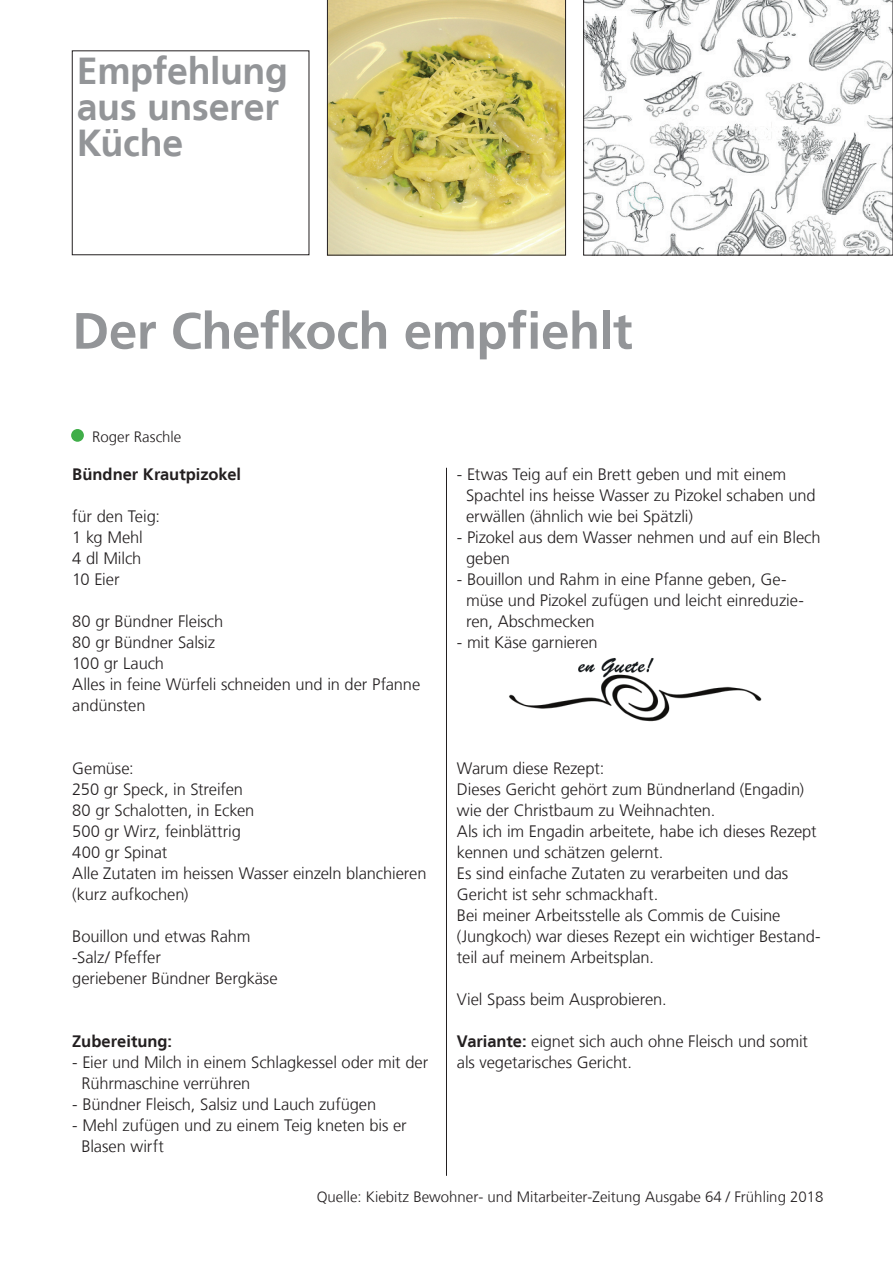
<style>
.page{position:relative;width:893px;height:1263px;background:#fff}
.page>*{position:absolute;margin:0;border:0;box-sizing:border-box;transform-origin:0 0}
.t1{font:700 51px "Frutiger LT";letter-spacing:-.01em;color:#939598}
.t2{font:700 37.5px/36px "Frutiger LT";letter-spacing:-.01em;color:#939598}
.t3{font:300 16.5px/21px "Frutiger LT";letter-spacing:-.005em;color:#231f20}
.t4{font:700 16.5px "Frutiger LT";color:#231f20}
.t5{font:300 15px "Frutiger LT";color:#231f20}
.s1{font-weight:700}
</style>
<div class="page">
<svg style="left:583px;top:0;width:310px;height:255px"></svg>
<hr style="left:446px;top:468px;width:1px;height:708px;background:#231f20">
<img style="left:509px;top:658px;width:253px;height:64px">
<div style="left:71px;top:429px;width:13px;height:13px;background:#40ae49;border-radius:50%"></div>
<img style="left:327px;top:0;width:239px;height:255px">
<h2 class="t2" style="left:77px;top:53px;width:213px">Empfehlung aus unserer<br>Küche</h2>
<h1 class="t1" style="left:72px;top:301px;width:562px">Der Chefkoch empfiehlt</h1>
<p class="t5" style="left:92px;top:428px;width:91px">Roger Raschle</p>
<p class="t4" style="left:72px;top:465px;width:170px">Bündner Krautpizokel</p>
<p class="t3" style="left:72px;top:506px;width:89px">für den Teig:<br>1 kg Mehl<br>4 dl Milch<br>10 Eier</p>
<p class="t3" style="left:72px;top:611px;width:349px">80 gr Bündner Fleisch<br>80 gr Bündner Salsiz<br>100 gr Lauch<br>Alles in feine Würfeli schneiden und in der Pfanne andünsten</p>
<p class="t3" style="left:72px;top:758px;width:356px">Gemüse:<br>250 gr Speck, in Streifen<br>80 gr Schalotten, in Ecken<br>500 gr Wirz, feinblättrig<br>400 gr Spinat<br>Alle Zutaten im heissen Wasser einzeln blanchieren (kurz aufkochen)</p>
<p class="t3" style="left:72px;top:926px;width:207px">Bouillon und etwas Rahm -Salz/ Pfeffer<br>geriebener Bündner Bergkäse</p>
<p class="t4" style="left:72px;top:1032px;width:101px">Zubereitung:</p>
<p class="t3" style="left:81px;top:1052px;width:348px;text-indent:-9px">- Eier und Milch in einem Schlagkessel oder mit der<br>Rührmaschine verrühren</p>
<p class="t3" style="left:72px;top:1094px;width:305px">- Bündner Fleisch, Salsiz und Lauch zufügen</p>
<p class="t3" style="left:81px;top:1115px;width:327px;text-indent:-9px">- Mehl zufügen und zu einem Teig kneten bis er<br>Blasen wirft</p>
<p class="t3" style="left:466px;top:464px;width:351px;text-indent:-9px">- Etwas Teig auf ein Brett geben und mit einem<br>Spachtel ins heisse Wasser zu Pizokel schaben und erwällen (ähnlich wie bei Spätzli)</p>
<p class="t3" style="left:466px;top:527px;width:356px;text-indent:-9px">- Pizokel aus dem Wasser nehmen und auf ein Blech geben</p>
<p class="t3" style="left:466px;top:569px;width:339px;text-indent:-9px">- Bouillon und Rahm in eine Pfanne geben, Ge&shy;müse und Pizokel zufügen und leicht einreduzie&shy;ren, Abschmecken</p>
<p class="t3" style="left:457px;top:632px;width:142px">- mit Käse garnieren</p>
<p class="t3" style="left:457px;top:758px;width:365px">Warum diese Rezept:<br>Dieses Gericht gehört zum Bündnerland (Engadin) wie der Christbaum zu Weihnachten.<br>Als ich im Engadin arbeitete, habe ich dieses Rezept kennen und schätzen gelernt.<br>Es sind einfache Zutaten zu verarbeiten und das Gericht ist sehr schmackhaft.<br>Bei meiner Arbeitsstelle als Commis de Cuisine (Jungkoch) war dieses Rezept ein wichtiger Bestand&shy;teil auf meinem Arbeitsplan.</p>
<p class="t3" style="left:457px;top:989px;width:211px">Viel Spass beim Ausprobieren.</p>
<p class="t3" style="left:457px;top:1031px;width:353px"><span class="s1">Variante:</span> eignet sich auch ohne Fleisch und somit als vegetarisches Gericht.</p>
<p class="t5" style="left:317px;top:1188px;width:508px">Quelle: Kiebitz Bewohner- und Mitarbeiter-Zeitung Ausgabe 64 / Frühling 2018</p>
</div>
